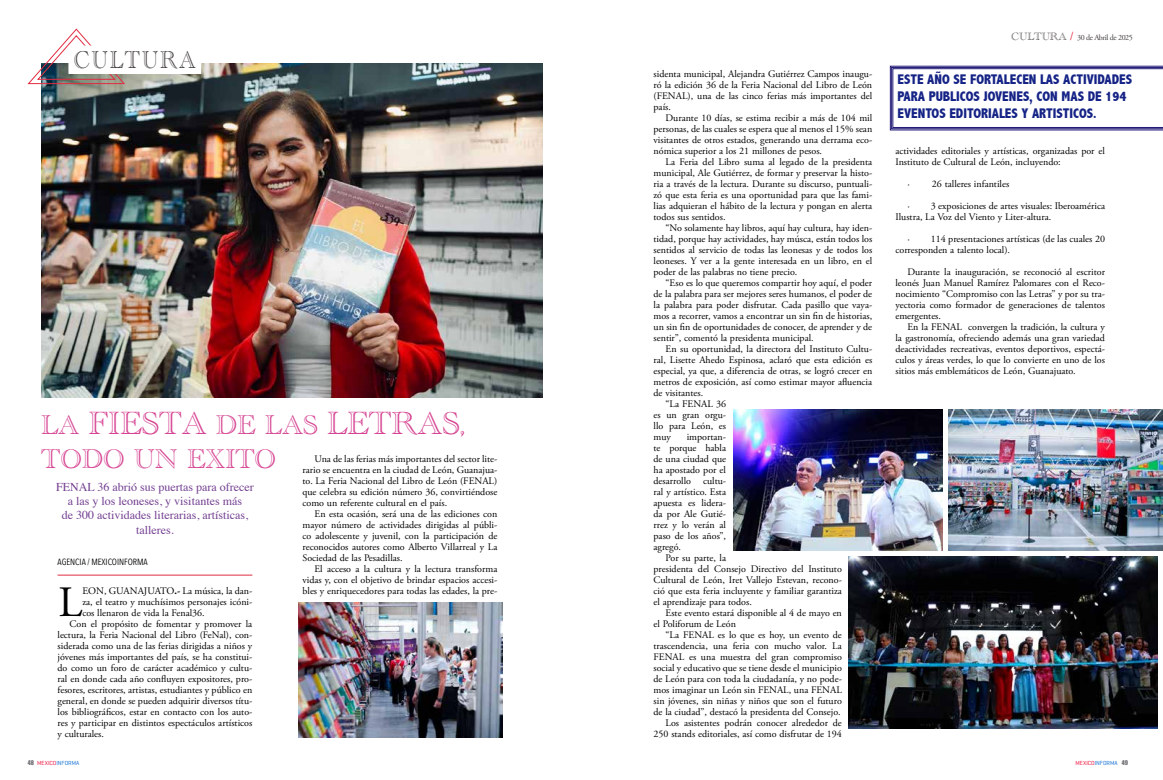
<style>
.page{position:relative;width:1163px;height:780px;background:#fff}
.page>*{position:absolute;margin:0;border:0;box-sizing:border-box;transform-origin:0 0}
.t1{font:43.2px "Adobe Garamond Pro";color:#000}
.t2{font:33px "Academy Engraved Let Plain";color:#d64392}
.t3{font:28px "Academy Engraved Let Plain";color:#d64392}
.t4{font:25.3px "Academy Engraved Let Plain";letter-spacing:.08em;color:#433f40;scale:.87 1}
.t5{font:800 condensed 14px/16.8px "Abadi";color:#152386}
.t6{font:12px/14.4px "Times";color:#733f91;text-align:center}
.t7{font:10px/11px "Adobe Garamond Pro";color:#000;text-align:justify}
.t8{font:9px "Avenir Next Condensed";color:#000}
.t9{font:8px "Adobe Garamond Pro";letter-spacing:-.05em;color:#433f40}
.t10{font:6px "Geogrotesque";color:#0066d0}
.t11{font:6px "Impact";color:#727277}
.s1{font-size:28px}
.s2{font-weight:700}
.s3{font-family:"Academy Engraved Let Plain";font-size:11px}
.s4{font-size:12px;color:#e12c40}
.s5{color:#ee0031}
.s6{font-family:"Impact";color:#727277}
</style>
<div class="page">
<hr style="left:58px;top:574px;width:194px;height:1px;background:#e02c41">
<img style="left:41px;top:63px;width:501px;height:334px">
<svg style="left:27px;top:28px;width:99px;height:57px"></svg>
<div style="left:69px;top:46px;width:132px;height:27px;background:#fff"></div>
<img style="left:298px;top:603px;width:204px;height:134px">
<img style="left:733px;top:409px;width:209px;height:142px">
<img style="left:948px;top:409px;width:214px;height:141px">
<img style="left:848px;top:556px;width:309px;height:172px">
<svg style="left:889px;top:66px;width:273px;height:64px"></svg>
<h3 class="t4" style="left:74px;top:41px;width:142px">CULTURA</h3>
<h2 class="t2" style="left:41px;top:399px;width:426px"><span class="s1">LA</span> FIESTA <span class="s1">DE LAS</span> LETRAS<span class="s1">,</span></h2>
<h3 class="t3" style="left:41px;top:438px;width:236px">TODO UN EXITO</h3>
<p class="t6" style="left:56px;top:478px;width:199px">FENAL 36 abrió sus puertas para ofrecer a las y los leoneses, y visitantes más<br>de 300 actividades literarias, artísticas, talleres.</p>
<p class="t7" style="left:302px;top:454px;width:196px;text-indent:12px">Una de las ferias más importantes del sector lite&shy;rario se encuentra en la ciudad de León, Guanajua&shy;to. La Feria Nacional del Libro de León (FENAL) que celebra su edición número 36, convirtiéndose como un referente cultural en el país.</p>
<p class="t7" style="left:302px;top:509px;width:196px;text-indent:12px">En esta ocasión, será una de las ediciones con mayor número de actividades dirigidas al públi&shy;co adolescente y juvenil, con la participación de reconocidos autores como Alberto Villarreal y La Sociedad de las Pesadillas.</p>
<p class="t7" style="left:302px;top:564px;width:196px;text-indent:12px">El acceso a la cultura y la lectura transforma vidas y, con el objetivo de brindar espacios accesi&shy;bles y enriquecedores para todas las edades, la pre-</p>
<p class="t8" style="left:58px;top:554px;width:92px">AGENCIA / MEXICOINFORMA</p>
<h1 class="t1" style="left:59px;top:576px;width:25px">L</h1>
<p class="t7" style="left:82px;top:586px;width:171px">EON, GUANAJUATO<span class="s2">.-</span> La música, la dan-</p>
<p class="t7" style="left:82px;top:597px;width:171px">za, el teatro y muchísimos personajes icóni-</p>
<p class="t7" style="left:82px;top:608px;width:124px">cos llenaron de vida la Fenal36.</p>
<p class="t7" style="left:70px;top:619px;width:184px">Con el propósito de fomentar y promover la</p>
<p class="t7" style="left:58px;top:630px;width:196px">lectura, la Feria Nacional del Libro (FeNal), con-</p>
<p class="t7" style="left:58px;top:641px;width:196px">siderada como una de las ferias dirigidas a niños y</p>
<p class="t7" style="left:58px;top:652px;width:196px">jóvenes más importantes del país, se ha constitui-</p>
<p class="t7" style="left:58px;top:663px;width:196px">do como un foro de carácter académico y cultu-</p>
<p class="t7" style="left:58px;top:674px;width:196px">ral en donde cada año confluyen expositores, pro-</p>
<p class="t7" style="left:58px;top:685px;width:196px">fesores, escritores, artistas, estudiantes y público en</p>
<p class="t7" style="left:58px;top:696px;width:196px">general, en donde se pueden adquirir diversos títu-</p>
<p class="t7" style="left:58px;top:707px;width:196px">los bibliográficos, estar en contacto con los auto-</p>
<p class="t7" style="left:58px;top:718px;width:196px">res y participar en distintos espectáculos artísticos</p>
<p class="t7" style="left:58px;top:729px;width:48px">y culturales.</p>
<p class="t7" style="left:653px;top:69px;width:220px">sidenta municipal, Alejandra Gutiérrez Campos inaugu&shy;ró la edición 36 de la Feria Nacional del Libro de León (FENAL), una de las cinco ferias más importantes del país.</p>
<p class="t7" style="left:653px;top:113px;width:220px;text-indent:12px">Durante 10 días, se estima recibir a más de 104 mil personas, de las cuales se espera que al menos el 15% sean visitantes de otros estados, generando una derrama eco&shy;nómica superior a los 21 millones de pesos.</p>
<p class="t7" style="left:653px;top:157px;width:220px;text-indent:12px">La Feria del Libro suma al legado de la presidenta municipal, Ale Gutiérrez, de formar y preservar la histo&shy;ria a través de la lectura. Durante su discurso, puntuali&shy;zó que esta feria es una oportunidad para que las fami&shy;lias adquieran el hábito de la lectura y pongan en alerta todos sus sentidos.</p>
<p class="t7" style="left:653px;top:223px;width:220px;text-indent:12px">“No solamente hay libros, aquí hay cultura, hay iden&shy;tidad, porque hay actividades, hay músca, están todos los sentidos al servicio de todas las leonesas y de todos los leoneses. Y ver a la gente interesada en un libro, en el poder de las palabras no tiene precio.</p>
<p class="t7" style="left:653px;top:278px;width:220px;text-indent:12px">“Eso es lo que queremos compartir hoy aquí, el poder de la palabra para ser mejores seres humanos, el poder de la palabra para poder disfrutar. Cada pasillo que vaya&shy;mos a recorrer, vamos a encontrar un sin fin de historias, un sin fin de oportunidades de conocer, de aprender y de sentir”, comentó la presidenta municipal.</p>
<p class="t7" style="left:665px;top:344px;width:208px">En su oportunidad, la directora del Instituto Cultu-</p>
<p class="t7" style="left:653px;top:355px;width:220px">ral, Lisette Ahedo Espinosa, aclaró que esta edición es</p>
<p class="t7" style="left:653px;top:366px;width:220px">especial, ya que, a diferencia de otras, se logró crecer en</p>
<p class="t7" style="left:653px;top:377px;width:220px">metros de exposición, así como estimar mayor afluencia</p>
<p class="t7" style="left:653px;top:388px;width:51px">de visitantes.</p>
<p class="t7" style="left:665px;top:399px;width:62px">“La FENAL 36</p>
<p class="t7" style="left:653px;top:410px;width:74px">es un gran orgu-</p>
<p class="t7" style="left:653px;top:421px;width:74px">llo para León, es</p>
<p class="t7" style="left:653px;top:432px;width:19px">muy</p>
<p class="t7" style="left:653px;top:432px;width:74px;text-indent:33px">importan&shy;te porque habla de una ciudad que ha apostado por el desarrollo cultu&shy;ral y artístico. Esta apuesta es lidera&shy;da por Ale Gutié&shy;rrez y lo verán al paso de los años”, agregó.</p>
<p class="t7" style="left:653px;top:553px;width:190px;text-align:left;text-indent:12px">Por su parte, la<br>presidenta del Consejo Directivo del Instituto Cultural de León, Iret Vallejo Estevan, recono&shy;ció que esta feria incluyente y familiar garantiza el aprendizaje para todos.</p>
<p class="t7" style="left:653px;top:608px;width:190px;text-indent:12px">Este evento estará disponible al 4 de mayo en el Poliforum de León</p>
<p class="t7" style="left:653px;top:630px;width:190px;text-align:right">“La FENAL es lo que es hoy, un evento de trascendencia, una feria con mucho valor. La FENAL es una muestra del gran compromiso social y educativo que se tiene desde el municipio de León para con toda la ciudadanía, y no pode&shy;mos imaginar un León sin FENAL, una FENAL sin jóvenes, sin niñas y niños que son el futuro de la ciudad”, destacó la presidenta del Consejo.<br>Los asistentes podrán conocer alrededor de 250 stands editoriales, así como disfrutar de 194</p>
<p class="t9" style="left:1011px;top:32px;width:123px"><span class="s3">CULTURA</span> <span class="s4">/</span> 30 de Abril de 2025</p>
<h3 class="t5" style="left:897px;top:71px;width:236px">ESTE AÑO SE FORTALECEN LAS ACTIVIDADES<br>PARA PUBLICOS JOVENES, CON MAS DE 194<br>EVENTOS EDITORIALES Y ARTISTICOS.</h3>
<p class="t7" style="left:895px;top:146px;width:211px">actividades editoriales y artísticas, organizadas por el<br>Instituto de Cultural de León, incluyendo:</p>
<p class="t7" style="left:907px;top:179px;width:103px">· 26 talleres infantiles</p>
<p class="t7" style="left:895px;top:201px;width:211px;text-indent:12px">· 3 exposiciones de artes visuales: Iberoamérica<br>Ilustra, La Voz del Viento y Liter-altura.</p>
<p class="t7" style="left:895px;top:234px;width:211px;text-indent:12px">· 114 presentaciones artísticas (de las cuales 20 corresponden a talento local).</p>
<p class="t7" style="left:895px;top:267px;width:211px;text-indent:12px">Durante la inauguración, se reconoció al escritor leonés Juan Manuel Ramírez Palomares con el Reco&shy;nocimiento “Compromiso con las Letras” y por su tra&shy;yectoria como formador de generaciones de talentos emergentes.</p>
<p class="t7" style="left:895px;top:322px;width:211px;text-indent:12px">En la FENAL convergen la tradición, la cultura y la gastronomía, ofreciendo además una gran variedad deactividades recreativas, eventos deportivos, espectá&shy;culos y áreas verdes, lo que lo convierte en uno de los sitios más emblemáticos de León, Guanajuato.</p>
<p class="t11" style="left:28px;top:758px;width:8px">48</p>
<p class="t10" style="left:37px;top:759px;width:44px"><span class="s5">MEXICO</span>INFORMA</p>
<p class="t10" style="left:1075px;top:759px;width:54px"><span class="s5">MEXICO</span>INFORMA <span class="s6">49</span></p>
</div>
